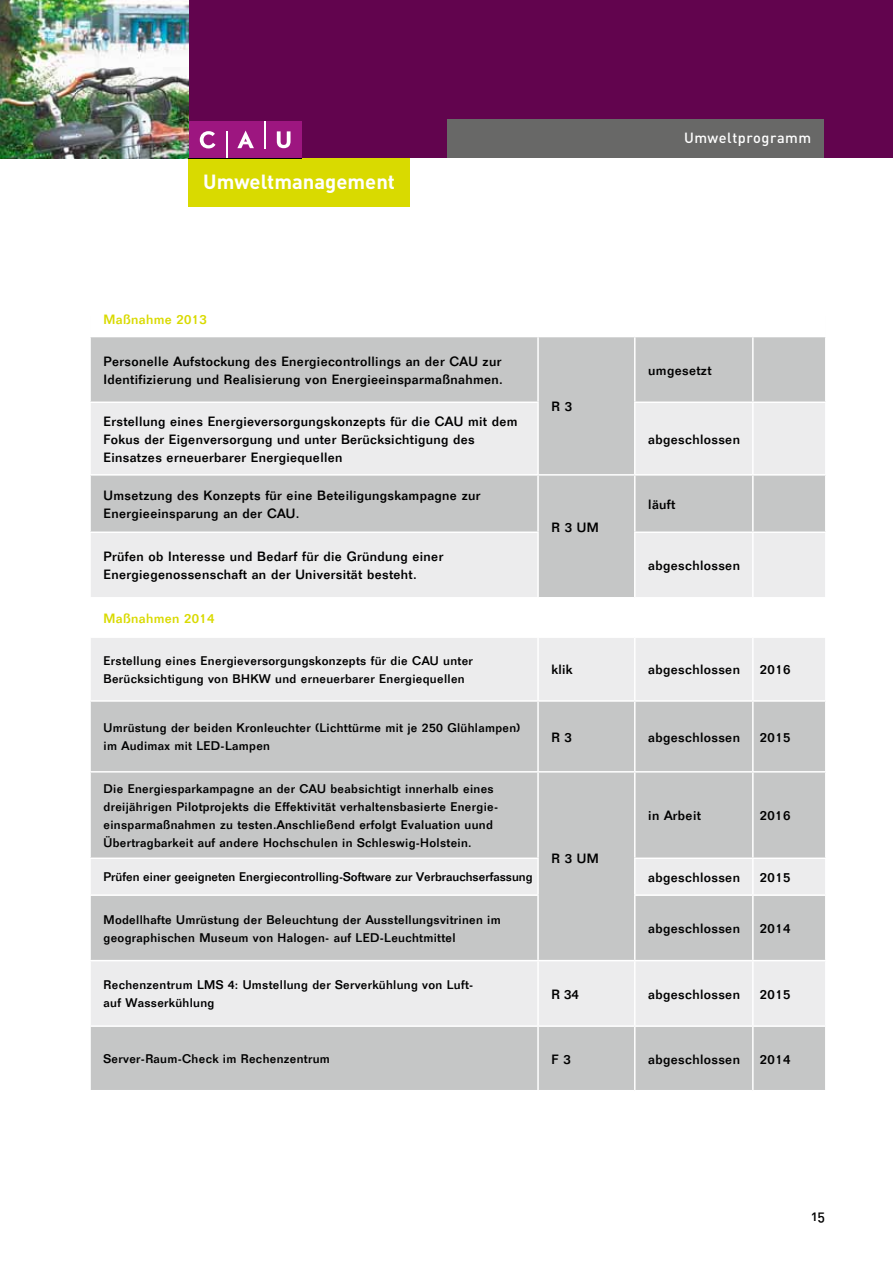
<style>
.page{position:relative;width:893px;height:1263px;background:#fff}
.page>*{position:absolute;margin:0;border:0;box-sizing:border-box;transform-origin:0 0}
.t1{font:700 20.25px "DIN";color:#fff}
.t2{font:14.55px "DIN Medium Alternate";letter-spacing:.035em;color:#fff}
.t3{font:14.25px "DIN Medium Alternate";color:#000}
.t4{font:500 13.2px/18px "Folio";letter-spacing:.025em;color:#000}
.t5{font:500 13.2px "Folio";letter-spacing:.025em;color:#d9da00}
.t6{font:500 12.3px/18px "Folio";letter-spacing:.025em;color:#000}
.t7{font:500 12.3px "Folio";color:#000}
</style>
<div class="page">
<div style="left:446px;top:0;width:447px;height:158px;background:#62044e"></div>
<div style="left:446px;top:119px;width:378px;height:39px;background:#686867"></div>
<div style="left:0;top:0;width:446px;height:158px;background:#62044e"></div>
<img style="left:0;top:0;width:188px;height:158px">
<div style="left:91px;top:337px;width:734px;height:753px;background:#c5c6c6"></div>
<svg style="left:91px;top:402px;width:734px;height:623px;background:#dadadb"></svg>
<hr style="left:537px;top:337px;width:2px;height:64px;background:#fff">
<hr style="left:634px;top:337px;width:1px;height:64px;background:#fff">
<hr style="left:752px;top:337px;width:2px;height:64px;background:#fff">
<hr style="left:89px;top:401px;width:450px;height:2px;background:#fff">
<hr style="left:537px;top:403px;width:2px;height:71px;background:#fff">
<hr style="left:634px;top:401px;width:119px;height:2px;background:#fff">
<hr style="left:634px;top:403px;width:1px;height:71px;background:#fff">
<hr style="left:753px;top:401px;width:73px;height:2px;background:#fff">
<hr style="left:752px;top:403px;width:2px;height:71px;background:#fff">
<hr style="left:89px;top:474px;width:449px;height:2px;background:#fff">
<hr style="left:538px;top:474px;width:97px;height:2px;background:#fff">
<hr style="left:537px;top:476px;width:2px;height:55px;background:#fff">
<hr style="left:635px;top:474px;width:118px;height:2px;background:#fff">
<hr style="left:634px;top:476px;width:1px;height:55px;background:#fff">
<hr style="left:753px;top:474px;width:73px;height:2px;background:#fff">
<hr style="left:752px;top:476px;width:2px;height:55px;background:#fff">
<hr style="left:89px;top:531px;width:450px;height:2px;background:#fff">
<hr style="left:537px;top:533px;width:2px;height:64px;background:#fff">
<hr style="left:634px;top:531px;width:119px;height:2px;background:#fff">
<hr style="left:634px;top:533px;width:1px;height:64px;background:#fff">
<hr style="left:753px;top:531px;width:73px;height:2px;background:#fff">
<hr style="left:752px;top:533px;width:2px;height:64px;background:#fff">
<hr style="left:89px;top:597px;width:449px;height:1px;background:#fff">
<hr style="left:538px;top:597px;width:97px;height:1px;background:#fff">
<hr style="left:537px;top:598px;width:2px;height:38px;background:#fff">
<hr style="left:635px;top:597px;width:118px;height:1px;background:#fff">
<hr style="left:634px;top:598px;width:1px;height:38px;background:#fff">
<hr style="left:753px;top:597px;width:73px;height:1px;background:#fff">
<hr style="left:752px;top:598px;width:2px;height:38px;background:#fff">
<hr style="left:89px;top:636px;width:449px;height:2px;background:#fff">
<hr style="left:538px;top:636px;width:97px;height:2px;background:#fff">
<hr style="left:537px;top:638px;width:2px;height:62px;background:#fff">
<hr style="left:635px;top:636px;width:118px;height:2px;background:#fff">
<hr style="left:634px;top:638px;width:1px;height:62px;background:#fff">
<hr style="left:753px;top:636px;width:73px;height:2px;background:#fff">
<hr style="left:752px;top:638px;width:2px;height:62px;background:#fff">
<hr style="left:89px;top:700px;width:449px;height:2px;background:#fff">
<hr style="left:538px;top:700px;width:97px;height:2px;background:#fff">
<hr style="left:537px;top:702px;width:2px;height:69px;background:#fff">
<hr style="left:635px;top:700px;width:118px;height:2px;background:#fff">
<hr style="left:634px;top:702px;width:1px;height:69px;background:#fff">
<hr style="left:753px;top:700px;width:73px;height:2px;background:#fff">
<hr style="left:752px;top:702px;width:2px;height:69px;background:#fff">
<hr style="left:89px;top:771px;width:449px;height:1px;background:#fff">
<hr style="left:538px;top:771px;width:97px;height:1px;background:#fff">
<hr style="left:537px;top:772px;width:2px;height:85px;background:#fff">
<hr style="left:635px;top:771px;width:118px;height:1px;background:#fff">
<hr style="left:634px;top:772px;width:1px;height:85px;background:#fff">
<hr style="left:753px;top:771px;width:73px;height:1px;background:#fff">
<hr style="left:752px;top:772px;width:2px;height:85px;background:#fff">
<hr style="left:89px;top:857px;width:450px;height:2px;background:#fff">
<hr style="left:537px;top:859px;width:2px;height:35px;background:#fff">
<hr style="left:634px;top:857px;width:119px;height:2px;background:#fff">
<hr style="left:634px;top:859px;width:1px;height:35px;background:#fff">
<hr style="left:753px;top:857px;width:73px;height:2px;background:#fff">
<hr style="left:752px;top:859px;width:2px;height:35px;background:#fff">
<hr style="left:89px;top:894px;width:450px;height:2px;background:#fff">
<hr style="left:537px;top:896px;width:2px;height:64px;background:#fff">
<hr style="left:634px;top:894px;width:119px;height:2px;background:#fff">
<hr style="left:634px;top:896px;width:1px;height:64px;background:#fff">
<hr style="left:753px;top:894px;width:73px;height:2px;background:#fff">
<hr style="left:752px;top:896px;width:2px;height:64px;background:#fff">
<hr style="left:89px;top:960px;width:449px;height:1px;background:#fff">
<hr style="left:538px;top:960px;width:97px;height:1px;background:#fff">
<hr style="left:537px;top:961px;width:2px;height:64px;background:#fff">
<hr style="left:635px;top:960px;width:118px;height:1px;background:#fff">
<hr style="left:634px;top:961px;width:1px;height:64px;background:#fff">
<hr style="left:753px;top:960px;width:73px;height:1px;background:#fff">
<hr style="left:752px;top:961px;width:2px;height:64px;background:#fff">
<hr style="left:89px;top:1025px;width:449px;height:2px;background:#fff">
<hr style="left:538px;top:1025px;width:97px;height:2px;background:#fff">
<hr style="left:537px;top:1027px;width:2px;height:63px;background:#fff">
<hr style="left:635px;top:1025px;width:118px;height:2px;background:#fff">
<hr style="left:634px;top:1027px;width:1px;height:63px;background:#fff">
<hr style="left:753px;top:1025px;width:73px;height:2px;background:#fff">
<hr style="left:752px;top:1027px;width:2px;height:63px;background:#fff">
<div style="left:189px;top:158px;width:221px;height:48px;background:#d9da00"></div>
<div style="left:189px;top:121px;width:113px;height:37px;background:#9d1680"></div>
<svg style="left:226px;top:131px;width:1px;height:27px"></svg>
<svg style="left:200px;top:131px;width:15px;height:17px"></svg>
<svg style="left:237px;top:131px;width:17px;height:17px"></svg>
<svg style="left:277px;top:131px;width:14px;height:17px"></svg>
<svg style="left:264px;top:121px;width:1px;height:28px"></svg>
<h1 class="t1" style="left:203px;top:168px;width:193px">Umweltmanagement</h1>
<h1 class="t1" style="left:336px;top:168px;width:13px">e</h1>
<p class="t5" style="left:104px;top:311px;width:105px">Maßnahme 2013</p>
<p class="t4" style="left:104px;top:352px;width:401px">Personelle Aufstockung des Energiecontrollings an der CAU zur<br>Identifizierung und Realisierung von Energieeinsparmaßnahmen.</p>
<p class="t4" style="left:104px;top:412px;width:416px">Erstellung eines Energieversorgungskonzepts für die CAU mit dem<br>Fokus der Eigenversorgung und unter Berücksichtigung des<br>Einsatzes erneuerbarer Energiequellen</p>
<p class="t4" style="left:104px;top:486px;width:378px">Umsetzung des Konzepts für eine Beteiligungskampagne zur<br>Energieeinsparung an der CAU.</p>
<p class="t4" style="left:552px;top:397px;width:22px">R 3</p>
<p class="t4" style="left:552px;top:519px;width:49px">R 3 UM</p>
<p class="t2" style="left:684px;top:129px;width:129px">Umweltprogramm</p>
<p class="t4" style="left:648px;top:361px;width:65px">umgesetzt</p>
<p class="t4" style="left:648px;top:430px;width:93px">abgeschlossen</p>
<p class="t4" style="left:648px;top:495px;width:28px">läuft</p>
<p class="t4" style="left:104px;top:547px;width:341px">Prüfen ob Interesse und Bedarf für die Gründung einer<br>Energiegenossenschaft an der Universität besteht.</p>
<p class="t4" style="left:648px;top:556px;width:93px">abgeschlossen</p>
<p class="t5" style="left:104px;top:610px;width:113px">Maßnahmen 2014</p>
<p class="t6" style="left:104px;top:651px;width:371px">Erstellung eines Energieversorgungskonzepts für die CAU unter<br>Berücksichtigung von BHKW und erneuerbarer Energiequellen</p>
<p class="t4" style="left:552px;top:660px;width:23px">klik</p>
<p class="t4" style="left:648px;top:660px;width:93px">abgeschlossen</p>
<p class="t4" style="left:760px;top:660px;width:32px">2016</p>
<p class="t6" style="left:104px;top:719px;width:418px">Umrüstung der beiden Kronleuchter (Lichttürme mit je 250 Glühlampen) im Audimax mit LED-Lampen</p>
<p class="t4" style="left:552px;top:728px;width:22px">R 3</p>
<p class="t4" style="left:648px;top:728px;width:93px">abgeschlossen</p>
<p class="t4" style="left:760px;top:728px;width:32px">2015</p>
<p class="t6" style="left:104px;top:779px;width:396px">Die Energiesparkampagne an der CAU beabsichtigt innerhalb eines dreijährigen Pilotprojekts die Effektivität verhaltensbasierte Energie&shy;einsparmaßnahmen zu testen.Anschließend erfolgt Evaluation uund Übertragbarkeit auf andere Hochschulen in Schleswig-Holstein.</p>
<p class="t4" style="left:552px;top:850px;width:49px">R 3 UM</p>
<p class="t4" style="left:648px;top:806px;width:54px">in Arbeit</p>
<p class="t4" style="left:760px;top:806px;width:32px">2016</p>
<p class="t7" style="left:104px;top:870px;width:430px">Prüfen einer geeigneten Energiecontrolling-Software zur Verbrauchserfassung</p>
<p class="t4" style="left:648px;top:868px;width:93px">abgeschlossen</p>
<p class="t4" style="left:760px;top:868px;width:32px">2015</p>
<p class="t6" style="left:104px;top:910px;width:399px">Modellhafte Umrüstung der Beleuchtung der Ausstellungsvitrinen im geographischen Museum von Halogen- auf LED-Leuchtmittel</p>
<p class="t4" style="left:648px;top:919px;width:93px">abgeschlossen</p>
<p class="t4" style="left:760px;top:919px;width:32px">2014</p>
<p class="t6" style="left:104px;top:976px;width:371px">Rechenzentrum LMS 4: Umstellung der Serverkühlung von Luft&shy;auf Wasserkühlung</p>
<p class="t4" style="left:552px;top:985px;width:29px">R 34</p>
<p class="t4" style="left:648px;top:985px;width:93px">abgeschlossen</p>
<p class="t4" style="left:760px;top:985px;width:32px">2015</p>
<p class="t6" style="left:104px;top:1050px;width:228px">Server-Raum-Check im Rechenzentrum</p>
<p class="t4" style="left:552px;top:1050px;width:21px">F 3</p>
<p class="t4" style="left:648px;top:1050px;width:93px">abgeschlossen</p>
<p class="t4" style="left:760px;top:1050px;width:32px">2014</p>
<p class="t3" style="left:811px;top:1207px;width:15px">15</p>
</div>
